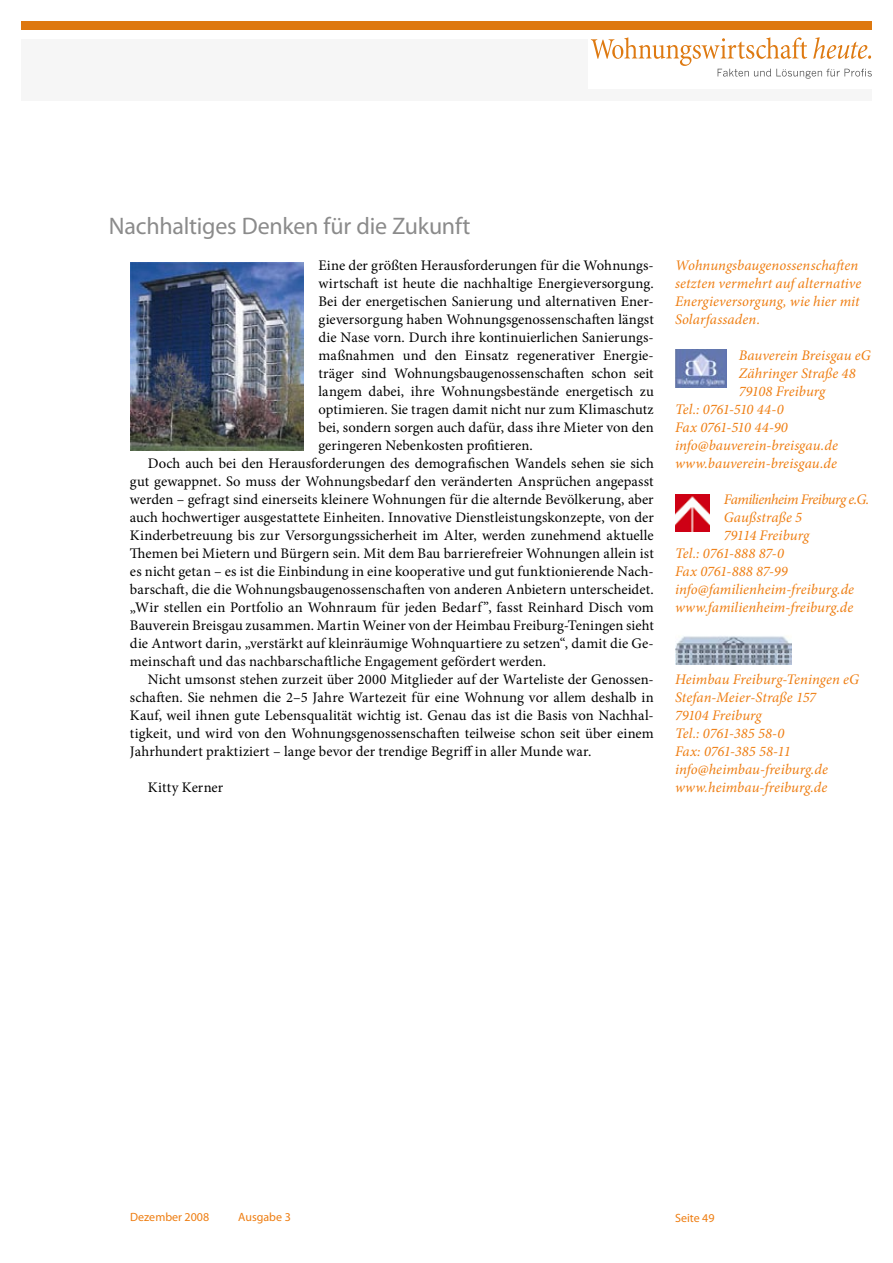
<style>
.page{position:relative;width:893px;height:1263px;background:#fff}
.page>*{position:absolute;margin:0;border:0;box-sizing:border-box;transform-origin:0 0}
.t1{font:24px "Myriad Pro";letter-spacing:-.01em;color:#8b8b8b}
.t2{font:14.7px "Minion Pro";letter-spacing:.005em;color:#000}
.t3{font:italic 14.7px/18px "Minion Pro";letter-spacing:.005em;color:#ee7d11}
.t4{font:italic 14.7px "Minion Pro";letter-spacing:-.035em;color:#ee7d11}
.t5{font:12px "Myriad Pro";color:#ee7d11}
</style>
<div class="page">
<div style="left:21px;top:39px;width:851px;height:62px;background:#f6f6f6"></div>
<div style="left:21px;top:21px;width:851px;height:9px;background:#de780f"></div>
<div style="left:588px;top:34px;width:296px;height:55px;background:#fff"></div>
<svg style="left:591px;top:37px;width:281px;height:42px"></svg>
<img style="left:130px;top:263px;width:174px;height:187px">
<img style="left:675px;top:350px;width:52px;height:37px">
<img style="left:675px;top:495px;width:34px;height:37px">
<img style="left:675px;top:636px;width:116px;height:28px">
<h1 class="t1" style="left:109px;top:211px;width:363px">Nachhaltiges Denken für die Zukunft</h1>
<p class="t2" style="left:318px;top:255px;width:337px">Eine der größten Herausforderungen für die Wohnungs-</p>
<p class="t2" style="left:318px;top:273px;width:337px">wirtschaft ist heute die nachhaltige Energieversorgung.</p>
<p class="t2" style="left:318px;top:291px;width:337px">Bei der energetischen Sanierung und alternativen Ener-</p>
<p class="t2" style="left:318px;top:309px;width:337px">gieversorgung haben Wohnungsgenossenschaften längst</p>
<p class="t2" style="left:318px;top:327px;width:337px">die Nase vorn. Durch ihre kontinuierlichen Sanierungs-</p>
<p class="t2" style="left:318px;top:345px;width:337px">maßnahmen und den Einsatz regenerativer Energie-</p>
<p class="t2" style="left:318px;top:363px;width:337px">träger sind Wohnungsbaugenossenschaften schon seit</p>
<p class="t2" style="left:318px;top:381px;width:337px">langem dabei, ihre Wohnungsbestände energetisch zu</p>
<p class="t2" style="left:318px;top:399px;width:337px">optimieren. Sie tragen damit nicht nur zum Klimaschutz</p>
<p class="t2" style="left:318px;top:417px;width:337px">bei, sondern sorgen auch dafür, dass ihre Mieter von den</p>
<p class="t2" style="left:318px;top:435px;width:216px">geringeren Nebenkosten profitieren.</p>
<p class="t2" style="left:148px;top:453px;width:507px">Doch auch bei den Herausforderungen des demografischen Wandels sehen sie sich</p>
<p class="t2" style="left:130px;top:471px;width:525px">gut gewappnet. So muss der Wohnungsbedarf den veränderten Ansprüchen angepasst</p>
<p class="t2" style="left:130px;top:489px;width:525px">werden – gefragt sind einerseits kleinere Wohnungen für die alternde Bevölkerung, aber</p>
<p class="t2" style="left:130px;top:508px;width:525px">auch hochwertiger ausgestattete Einheiten. Innovative Dienstleistungskonzepte, von der</p>
<p class="t2" style="left:130px;top:526px;width:525px">Kinderbetreuung bis zur Versorgungssicherheit im Alter, werden zunehmend aktuelle</p>
<p class="t2" style="left:130px;top:544px;width:525px">Themen bei Mietern und Bürgern sein. Mit dem Bau barrierefreier Wohnungen allein ist</p>
<p class="t2" style="left:130px;top:562px;width:525px">es nicht getan – es ist die Einbindung in eine kooperative und gut funktionierende Nach-</p>
<p class="t2" style="left:130px;top:580px;width:525px">barschaft, die die Wohnungsbaugenossenschaften von anderen Anbietern unterscheidet.</p>
<p class="t2" style="left:130px;top:598px;width:525px">„Wir stellen ein Portfolio an Wohnraum für jeden Bedarf”, fasst Reinhard Disch vom</p>
<p class="t2" style="left:130px;top:616px;width:525px">Bauverein Breisgau zusammen. Martin Weiner von der Heimbau Freiburg-Teningen sieht</p>
<p class="t2" style="left:130px;top:634px;width:525px">die Antwort darin, „verstärkt auf kleinräumige Wohnquartiere zu setzen“, damit die Ge-</p>
<p class="t2" style="left:130px;top:652px;width:418px">meinschaft und das nachbarschaftliche Engagement gefördert werden.</p>
<p class="t2" style="left:148px;top:670px;width:507px">Nicht umsonst stehen zurzeit über 2000 Mitglieder auf der Warteliste der Genossen-</p>
<p class="t2" style="left:130px;top:688px;width:525px">schaften. Sie nehmen die 2–5 Jahre Wartezeit für eine Wohnung vor allem deshalb in</p>
<p class="t2" style="left:130px;top:706px;width:525px">Kauf, weil ihnen gute Lebensqualität wichtig ist. Genau das ist die Basis von Nachhal-</p>
<p class="t2" style="left:130px;top:724px;width:525px">tigkeit, und wird von den Wohnungsgenossenschaften teilweise schon seit über einem</p>
<p class="t2" style="left:130px;top:742px;width:463px">Jahrhundert praktiziert – lange bevor der trendige Begriff in aller Munde war.</p>
<p class="t2" style="left:148px;top:778px;width:77px">Kitty Kerner</p>
<p class="t3" style="left:675px;top:256px;width:188px">Wohnungsbaugenossenschaften setzten vermehrt auf alternative<br>Energieversorgung, wie hier mit<br>Solarfassaden.</p>
<p class="t3" style="left:739px;top:346px;width:134px">Bauverein Breisgau eG</p>
<p class="t3" style="left:739px;top:364px;width:118px">Zähringer Straße 48</p>
<p class="t3" style="left:739px;top:382px;width:88px">79108 Freiburg</p>
<p class="t4" style="left:675px;top:399px;width:110px">Tel.: 0761-510 44-0</p>
<p class="t3" style="left:675px;top:418px;width:114px">Fax 0761-510 44-90</p>
<p class="t3" style="left:675px;top:436px;width:164px">info@bauverein-breisgau.de</p>
<p class="t3" style="left:675px;top:454px;width:164px">www.bauverein-breisgau.de</p>
<p class="t4" style="left:724px;top:489px;width:147px">Familienheim Freiburg e.G.</p>
<p class="t3" style="left:724px;top:508px;width:80px">Gaußstraße 5</p>
<p class="t3" style="left:724px;top:526px;width:87px">79114 Freiburg</p>
<p class="t3" style="left:675px;top:544px;width:111px">Tel.: 0761-888 87-0</p>
<p class="t3" style="left:675px;top:562px;width:114px">Fax 0761-888 87-99</p>
<p class="t3" style="left:675px;top:580px;width:181px">info@familienheim-freiburg.de</p>
<p class="t3" style="left:675px;top:598px;width:180px">www.familienheim-freiburg.de</p>
<p class="t3" style="left:675px;top:670px;width:186px">Heimbau Freiburg-Teningen eG<br>Stefan-Meier-Straße 157<br>79104 Freiburg<br>Tel.: 0761-385 58-0<br>Fax: 0761-385 58-11 info@heimbau-freiburg.de www.heimbau-freiburg.de</p>
<p class="t5" style="left:130px;top:1209px;width:81px">Dezember 2008</p>
<p class="t5" style="left:238px;top:1209px;width:54px">Ausgabe 3</p>
<p class="t5" style="left:675px;top:1210px;width:41px">Seite 49</p>
</div>
